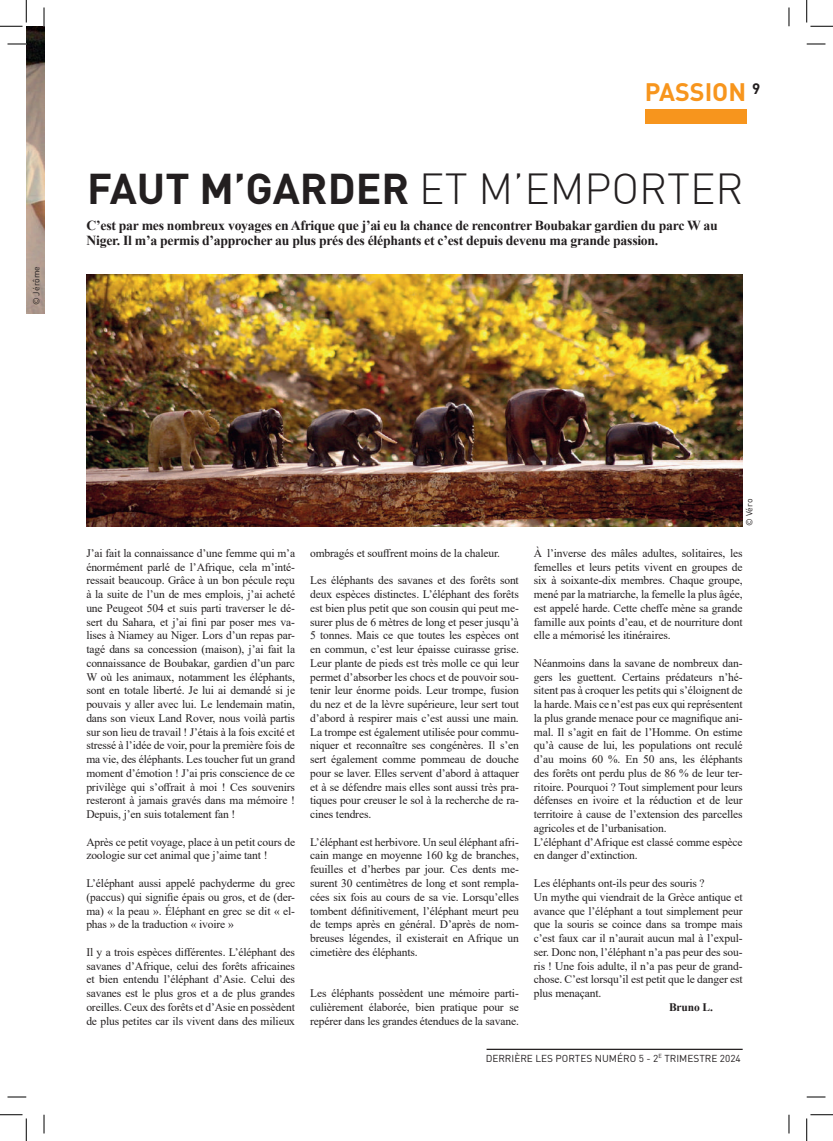
<style>
.page{position:relative;width:833px;height:1141px;background:#fff}
.page>*{position:absolute;margin:0;border:0;box-sizing:border-box;transform-origin:0 0}
.t1{font:700 42.5px "DIN";color:#231f20}
.t2{font:700 25px "DIN";color:#f7951d}
.t3{font:700 13.75px/15px "Times New Roman";letter-spacing:-.02em;color:#231f20}
.t4{font:11.5px/13.8px "Times New Roman";letter-spacing:-.01em;color:#231f20;text-align:justify}
.t5{font:700 11.5px "Times New Roman";letter-spacing:-.01em;color:#231f20}
.t6{font:10px "DIN";color:#231f20}
.t7{font:8.75px "DIN";color:#231f20}
.s1{font-weight:300}
</style>
<div class="page">
<hr style="left:486px;top:1048px;width:256px;height:1px;background:#231f20">
<div style="left:645px;top:109px;width:101px;height:15px;background:#f7951d"></div>
<img style="left:26px;top:26px;width:18px;height:287px">
<img style="left:86px;top:274px;width:656px;height:252px">
<svg style="left:8px;top:43px;width:18px;height:2px"></svg>
<svg style="left:806px;top:43px;width:19px;height:2px"></svg>
<svg style="left:8px;top:1096px;width:18px;height:1px"></svg>
<svg style="left:806px;top:1096px;width:19px;height:1px"></svg>
<svg style="left:43px;top:8px;width:2px;height:18px"></svg>
<svg style="left:43px;top:1114px;width:2px;height:19px"></svg>
<svg style="left:788px;top:8px;width:1px;height:18px"></svg>
<svg style="left:788px;top:1114px;width:1px;height:19px"></svg>
<svg style="left:0;top:0;width:27px;height:27px"></svg>
<svg style="left:0;top:1114px;width:27px;height:26px"></svg>
<svg style="left:806px;top:0;width:26px;height:27px"></svg>
<svg style="left:806px;top:1114px;width:26px;height:26px"></svg>
<p class="t7" style="left:31px;top:305px;width:41px;rotate:-90deg">© Jérôme</p>
<h2 class="t2" style="left:644px;top:75px;width:117px">PASSION <sup>9</sup></h2>
<h1 class="t1" style="left:87px;top:161px;width:657px">FAUT M’GARDER <span class="s1">ET M’EMPORTER</span></h1>
<p class="t3" style="left:86px;top:217px;width:632px">C’est par mes nombreux voyages en Afrique que j’ai eu la chance de rencontrer Boubakar gardien du parc W au<br>Niger. Il m’a permis d’approcher au plus prés des éléphants et c’est depuis devenu ma grande passion.</p>
<p class="t4" style="left:86px;top:545px;width:210px">J’ai fait la connaissance d’une femme qui m’a énormément parlé de l’Afrique, cela m’inté&shy;ressait beaucoup. Grâce à un bon pécule reçu à la suite de l’un de mes emplois, j’ai acheté une Peugeot 504 et suis parti traverser le dé&shy;sert du Sahara, et j’ai fini par poser mes va&shy;lises à Niamey au Niger. Lors d’un repas par&shy;tagé dans sa concession (maison), j’ai fait la connaissance de Boubakar, gardien d’un parc W où les animaux, notamment les éléphants, sont en totale liberté. Je lui ai demandé si je pouvais y aller avec lui. Le lendemain matin, dans son vieux Land Rover, nous voilà partis sur son lieu de travail ! J’étais à la fois excité et stressé à l’idée de voir, pour la première fois de ma vie, des éléphants. Les toucher fut un grand moment d’émotion ! J’ai pris conscience de ce privilège qui s’offrait à moi ! Ces souvenirs resteront à jamais gravés dans ma mémoire !<br>Depuis, j’en suis totalement fan !</p>
<p class="t4" style="left:86px;top:834px;width:210px">Après ce petit voyage, place à un petit cours de zoologie sur cet animal que j’aime tant !</p>
<p class="t4" style="left:86px;top:875px;width:210px">L’éléphant aussi appelé pachyderme du grec (paccus) qui signifie épais ou gros, et de (der&shy;ma) « la peau ». Éléphant en grec se dit « el&shy;phas » de la traduction « ivoire »</p>
<p class="t4" style="left:86px;top:944px;width:210px">Il y a trois espèces différentes. L’éléphant des savanes d’Afrique, celui des forêts africaines et bien entendu l’éléphant d’Asie. Celui des savanes est le plus gros et a de plus grandes oreilles. Ceux des forêts et d’Asie en possèdent de plus petites car ils vivent dans des milieux</p>
<p class="t4" style="left:310px;top:545px;width:191px">ombragés et souffrent moins de la chaleur.</p>
<p class="t4" style="left:310px;top:573px;width:210px">Les éléphants des savanes et des forêts sont deux espèces distinctes. L’éléphant des forêts est bien plus petit que son cousin qui peut me&shy;surer plus de 6 mètres de long et peser jusqu’à 5 tonnes. Mais ce que toutes les espèces ont en commun, c’est leur épaisse cuirasse grise.<br>Leur plante de pieds est très molle ce qui leur permet d’absorber les chocs et de pouvoir sou&shy;tenir leur énorme poids. Leur trompe, fusion du nez et de la lèvre supérieure, leur sert tout d’abord à respirer mais c’est aussi une main.<br>La trompe est également utilisée pour commu&shy;niquer et reconnaître ses congénères. Il s’en sert également comme pommeau de douche pour se laver. Elles servent d’abord à attaquer et à se défendre mais elles sont aussi très pra&shy;tiques pour creuser le sol à la recherche de ra&shy;cines tendres.</p>
<p class="t4" style="left:310px;top:834px;width:210px">L’éléphant est herbivore. Un seul éléphant afri&shy;cain mange en moyenne 160 kg de branches, feuilles et d’herbes par jour. Ces dents me&shy;surent 30 centimètres de long et sont rempla&shy;cées six fois au cours de sa vie. Lorsqu’elles tombent définitivement, l’éléphant meurt peu de temps après en général. D’après de nom&shy;breuses légendes, il existerait en Afrique un cimetière des éléphants.</p>
<p class="t4" style="left:310px;top:985px;width:210px">Les éléphants possèdent une mémoire parti&shy;culièrement élaborée, bien pratique pour se repérer dans les grandes étendues de la savane.</p>
<p class="t7" style="left:743px;top:526px;width:29px;rotate:-90deg">© Véro</p>
<p class="t4" style="left:533px;top:545px;width:210px">À l’inverse des mâles adultes, solitaires, les femelles et leurs petits vivent en groupes de six à soixante-dix membres. Chaque groupe, mené par la matriarche, la femelle la plus âgée, est appelé harde. Cette cheffe mène sa grande famille aux points d’eau, et de nourriture dont elle a mémorisé les itinéraires.</p>
<p class="t4" style="left:533px;top:655px;width:210px;text-align:left">Néanmoins dans la savane de nombreux dan&shy;gers les guettent. Certains prédateurs n’hé&shy;sitent pas à croquer les petits qui s’éloignent de la harde. Mais ce n’est pas eux qui représentent la plus grande menace pour ce magnifique ani&shy;mal. Il s’agit en fait de l’Homme. On estime qu’à cause de lui, les populations ont reculé d’au moins 60 %. En 50 ans, les éléphants des forêts ont perdu plus de 86 % de leur ter&shy;ritoire. Pourquoi ? Tout simplement pour leurs défenses en ivoire et la réduction et de leur territoire à cause de l’extension des parcelles agricoles et de l’urbanisation.<br>L’éléphant d’Afrique est classé comme espèce en danger d’extinction.</p>
<p class="t4" style="left:533px;top:875px;width:210px;text-align:left">Les éléphants ont-ils peur des souris ?<br>Un mythe qui viendrait de la Grèce antique et avance que l’éléphant a tout simplement peur que la souris se coince dans sa trompe mais c’est faux car il n’aurait aucun mal à l’expul&shy;ser. Donc non, l’éléphant n’a pas peur des sou&shy;ris ! Une fois adulte, il n’a pas peur de grand&shy;chose. C’est lorsqu’il est petit que le danger est plus menaçant.</p>
<p class="t5" style="left:668px;top:998px;width:45px">Bruno L.</p>
<p class="t6" style="left:485px;top:1051px;width:256px">DERRIÈRE LES PORTES NUMÉRO 5 - 2<sup>E</sup> TRIMESTRE 2024</p>
</div>
